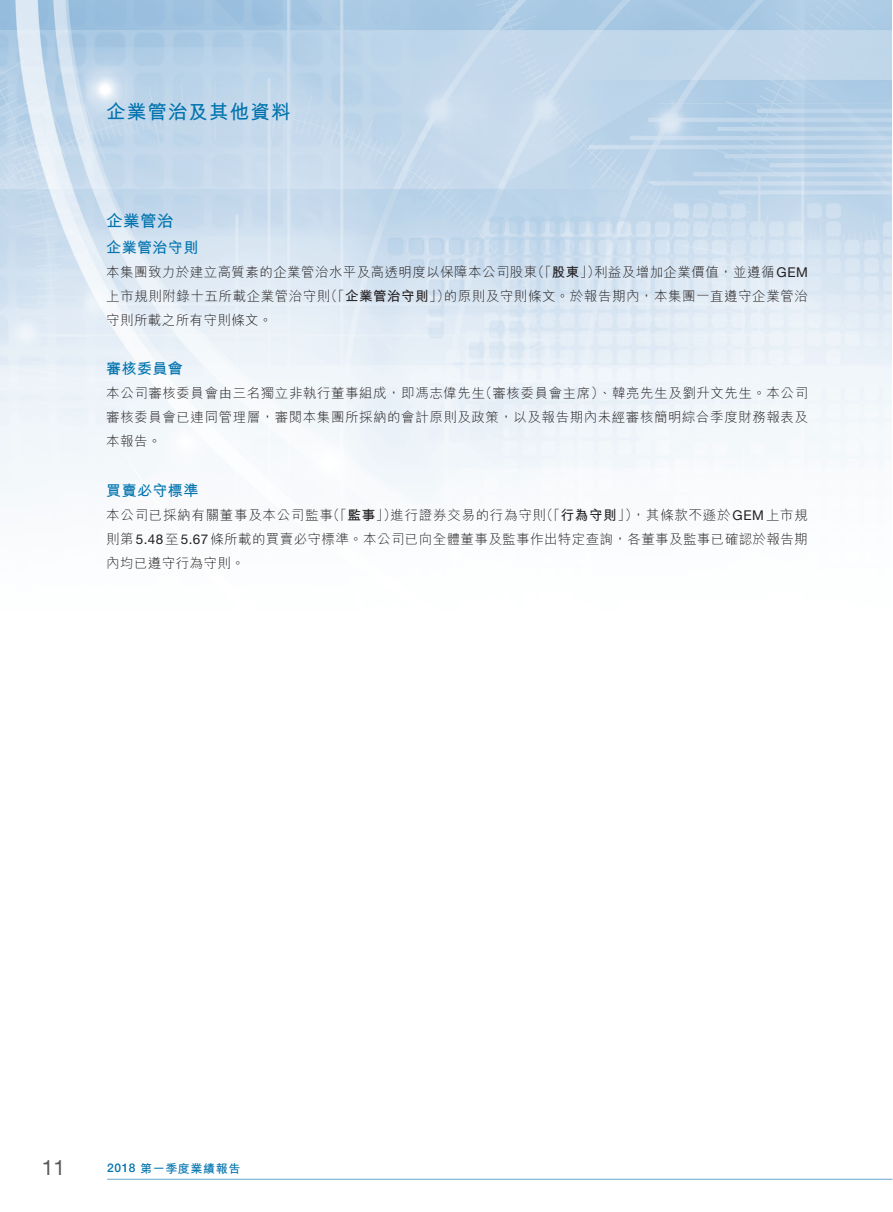
<style>
.page{position:relative;width:893px;height:1212px;background:#fff}
.page>*{position:absolute;margin:0;border:0;box-sizing:border-box;transform-origin:0 0}
.t1{font:21px "Helvetica Neue LT Std";color:#57585a}
.t2{font:700 19.5px "M Hei HK";letter-spacing:.055em;color:#0073ae}
._3__標題{font:700 16.5px "M Hei HK";color:#0073ae}
._4__副標題{font:700 15px "M Hei HK";letter-spacing:.03em;color:#0073ae}
._1__內文{font:300 13.5px/24px "M Hei HK";letter-spacing:.04em;color:#231f20}
._1__內文-2{font:700 13.5px "M Hei HK";letter-spacing:.04em;color:#231f20}
.t3{font:700 12px "M Hei HK";letter-spacing:.05em;color:#0073ae}
.s1{font-weight:700}
.s2{font-family:"Helvetica Neue LT Std";font-weight:400}
.s3{font-weight:300}
.s4{font-family:"Helvetica Neue LT Std";font-weight:500}
</style>
<div class="page">
<img style="left:0;top:0;width:891px;height:1179px">
<hr style="left:107px;top:1179px;width:785px;height:1px;background:#6da7d1">
<h2 class="t2" style="left:106px;top:98px;width:186px">企業管治及其他資料</h2>
<p class="_3__標題" style="left:106px;top:209px;width:69px">企業管治</p>
<p class="_4__副標題" style="left:106px;top:236px;width:94px">企業管治守則</p>
<p class="_1__內文" style="left:444px;top:260px;width:366px;text-indent:-337px">本集團致力於建立高質素的企業管治水平及高透明度以保障本公司股東<br>的原則及守則條文。於報告期內，本集團一直遵守企業管治</p>
<p class="_1__內文" style="left:531px;top:260px;width:71px">（「<span class="s1">股東</span>」）</p>
<p class="_1__內文" style="left:594px;top:260px;width:215px">利益及增加企業價值，並遵循<span class="s2">GEM</span></p>
<p class="_1__內文-2" style="left:324px;top:286px;width:127px"><span class="s3">（「</span>企業管治守則<span class="s3">」）</span></p>
<p class="_1__內文" style="left:106px;top:284px;width:226px">上市規則附錄十五所載企業管治守則守則所載之所有守則條文。</p>
<p class="_4__副標題" style="left:106px;top:358px;width:78px">審核委員會</p>
<p class="_1__內文" style="left:479px;top:381px;width:331px">（審核委員會主席）、韓亮先生及劉升文先生。本公司</p>
<p class="_1__內文" style="left:106px;top:381px;width:703px">本公司審核委員會由三名獨立非執行董事組成，即馮志偉先生<br>審核委員會已連同管理層，審閱本集團所採納的會計原則及政策，以及報告期內未經審核簡明綜合季度財務報表及本報告。</p>
<p class="_4__副標題" style="left:106px;top:479px;width:94px">買賣必守標準</p>
<p class="_1__內文" style="left:632px;top:503px;width:178px">，其條款不遜於<span class="s2">GEM</span>上市規</p>
<p class="_1__內文" style="left:326px;top:503px;width:72px">（「<span class="s1">監事</span>」）</p>
<p class="_1__內文" style="left:540px;top:503px;width:100px">（「<span class="s1">行為守則</span>」）</p>
<p class="_1__內文" style="left:390px;top:503px;width:157px">進行證券交易的行為守則</p>
<p class="_1__內文" style="left:106px;top:503px;width:703px">本公司已採納有關董事及本公司監事<br>則第<span class="s2">5.48</span>至<span class="s2">5.67</span>條所載的買賣必守標準。本公司已向全體董事及監事作出特定查詢，各董事及監事已確認於報告期內均已遵守行為守則。</p>
<p class="t1" style="left:42px;top:1154px;width:25px">11</p>
<p class="t3" style="left:107px;top:1159px;width:135px"><span class="s4">2018</span> 第一季度業績報告</p>
</div>
